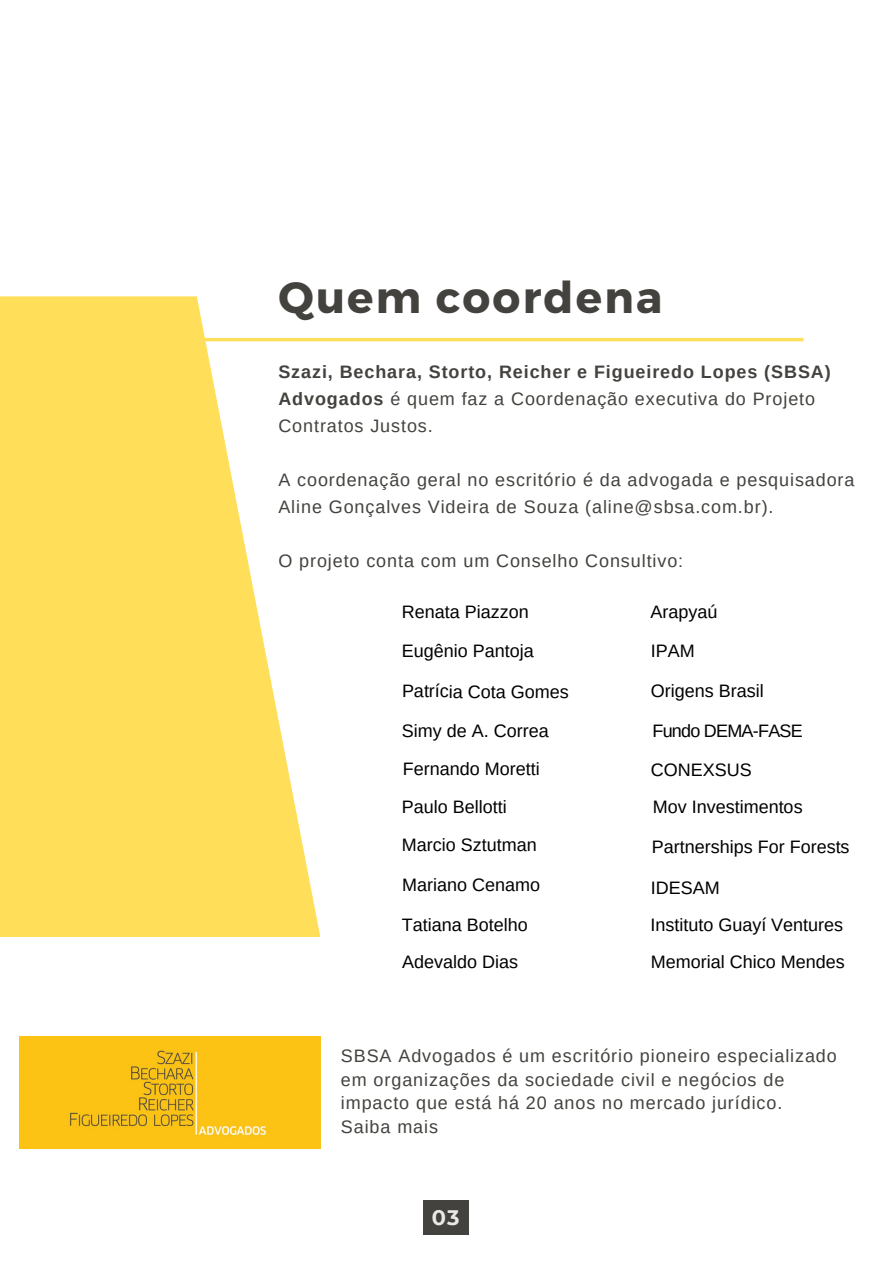
<style>
.page{position:relative;width:893px;height:1264px;background:#fff}
.page>*{position:absolute;margin:0;border:0;box-sizing:border-box;transform-origin:0 0}
.t1{font:700 43.8px "Montserrat";letter-spacing:.05em;color:#44423e}
.t2{font:700 21px "Montserrat";color:#ebe9e7}
.t3{font:18px/23.5px "Arimo";letter-spacing:.05em;color:#44423e}
.t4{font:18px "Arimo";color:#000}
.t5{font:700 18px/27px "Arimo";letter-spacing:.05em;color:#44423e}
.t6{font:18px "Arimo";letter-spacing:-.04em;color:#000}
.s1{font-weight:400}
</style>
<div class="page">
<svg style="left:0;top:296px;width:320px;height:641px;fill:#ffde59"></svg>
<hr style="left:89px;top:338px;width:714px;height:3px;background:#ffde59">
<img style="left:19px;top:1036px;width:301px;height:112px">
<div style="left:423px;top:1200px;width:45px;height:34px;background:#44423e"></div>
<p class="t1" style="left:278px;top:269px;width:385px">Quem coordena</p>
<p class="t5" style="left:278px;top:358px;width:554px">Szazi, Bechara, Storto, Reicher e Figueiredo Lopes (SBSA)<br>Advogados <span class="s1">é quem faz a Coordenação executiva do Projeto<br>Contratos Justos.</span></p>
<p class="t3" style="left:278px;top:466px;width:577px;line-height:27px">A coordenação geral no escritório é da advogada e pesquisadora<br>Aline Gonçalves Videira de Souza (aline@sbsa.com.br).</p>
<p class="t3" style="left:278px;top:548px;width:406px">O projeto conta com um Conselho Consultivo:</p>
<p class="t4" style="left:402px;top:602px;width:128px">Renata Piazzon</p>
<p class="t4" style="left:650px;top:602px;width:68px">Arapyaú</p>
<p class="t4" style="left:402px;top:641px;width:133px">Eugênio Pantoja</p>
<p class="t4" style="left:650px;top:641px;width:45px">IPAM</p>
<p class="t4" style="left:650px;top:680px;width:114px">Origens Brasil</p>
<p class="t4" style="left:402px;top:681px;width:168px">Patrícia Cota Gomes</p>
<p class="t4" style="left:402px;top:720px;width:148px">Simy de A. Correa</p>
<p class="t4" style="left:403px;top:758px;width:138px">Fernando Moretti</p>
<p class="t4" style="left:650px;top:759px;width:102px">CONEXSUS</p>
<p class="t4" style="left:402px;top:796px;width:106px">Paulo Bellotti</p>
<p class="t4" style="left:652px;top:796px;width:151px">Mov Investimentos</p>
<p class="t4" style="left:402px;top:834px;width:136px">Marcio Sztutman</p>
<p class="t4" style="left:651px;top:837px;width:199px">Partnerships For Forests</p>
<p class="t4" style="left:402px;top:875px;width:139px">Mariano Cenamo</p>
<p class="t4" style="left:650px;top:877px;width:70px">IDESAM</p>
<p class="t6" style="left:652px;top:720px;width:152px">Fundo DEMA-FASE</p>
<p class="t4" style="left:402px;top:914px;width:127px">Tatiana Botelho</p>
<p class="t4" style="left:650px;top:914px;width:194px">Instituto Guayí Ventures</p>
<p class="t4" style="left:402px;top:951px;width:117px">Adevaldo Dias</p>
<p class="t4" style="left:650px;top:951px;width:195px">Memorial Chico Mendes</p>
<p class="t3" style="left:341px;top:1043px;width:497px">SBSA Advogados é um escritório pioneiro especializado em organizações da sociedade civil e negócios de impacto que está há 20 anos no mercado jurídico.</p>
<p class="t3" style="left:341px;top:1114px;width:99px">Saiba mais</p>
<p class="t2" style="left:432px;top:1204px;width:29px">03</p>
</div>
